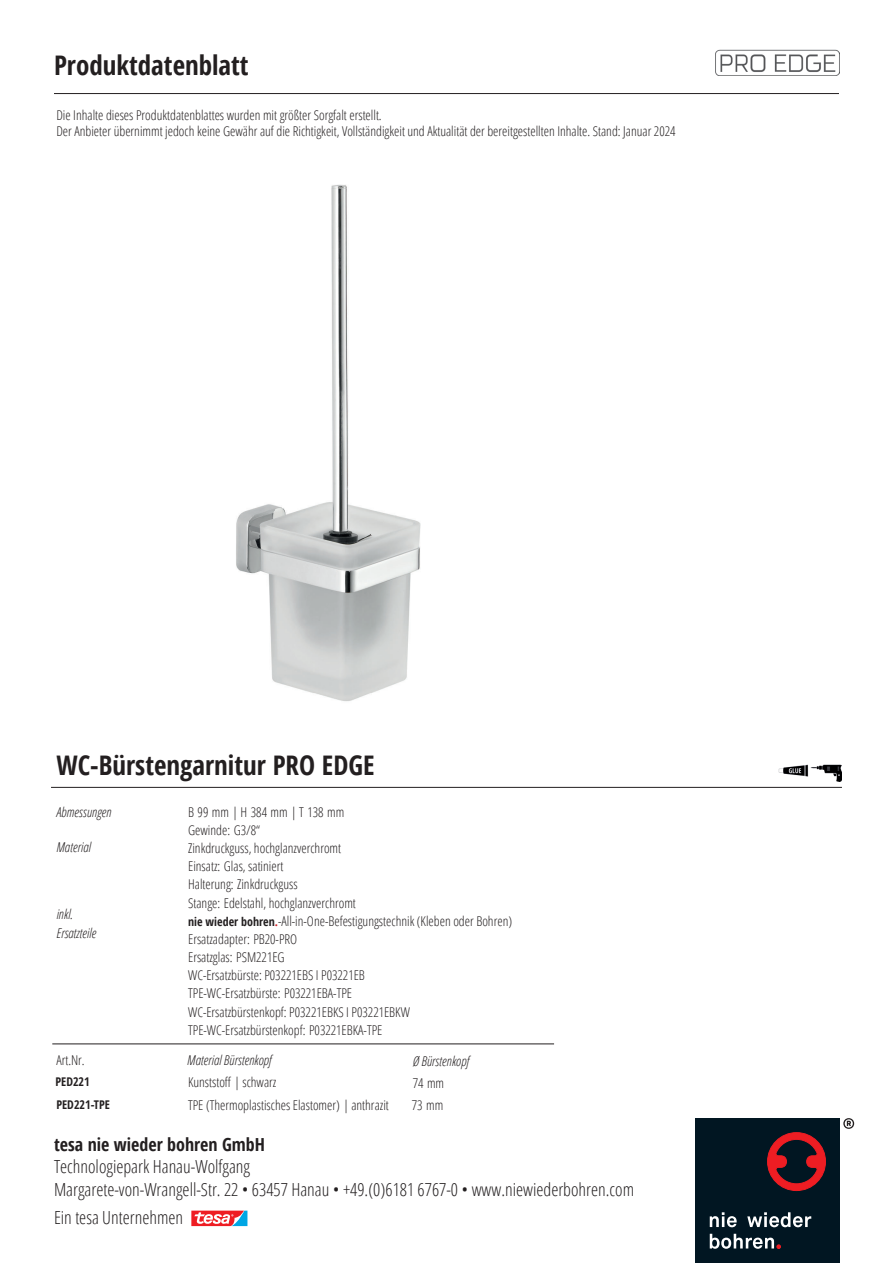
<style>
.page{position:relative;width:893px;height:1263px;background:#fff}
.page>*{position:absolute;margin:0;border:0;box-sizing:border-box;transform-origin:0 0}
.t1{font:700 condensed 27px "Open Sans";color:#231f20}
.t2{font:300 condensed 18px "Open Sans";color:#231f20}
.t3{font:700 condensed 18px "Open Sans";color:#231f20}
.Text{font:300 condensed 13.5px/18.1px "Open Sans";color:#231f20}
.t4{font:italic 300 condensed 13.5px/18.9px "Open Sans";color:#231f20}
.t5{font:700 condensed 12px "Open Sans";color:#231f20}
.s1{font-weight:700;font-size:12px}
.s2{font-weight:700;font-size:12px;color:#d1232a}
</style>
<div class="page">
<img style="left:236px;top:184px;width:185px;height:518px">
<img style="left:715px;top:49px;width:125px;height:26px">
<hr style="left:51px;top:787px;width:791px;height:1px;background:#231f20">
<img style="left:778px;top:764px;width:64px;height:18px">
<hr style="left:52px;top:1044px;width:502px;height:1px;background:#231f20">
<div style="left:695px;top:1118px;width:145px;height:145px;background:#011622"></div>
<svg style="left:710px;top:1212px;width:27px;height:15px"></svg>
<svg style="left:747px;top:1212px;width:64px;height:15px"></svg>
<svg style="left:710px;top:1234px;width:71px;height:15px"></svg>
<svg style="left:767px;top:1132px;width:59px;height:59px"></svg>
<svg style="left:843px;top:1118px;width:11px;height:11px"></svg>
<svg style="left:191px;top:1210px;width:57px;height:17px"></svg>
<hr style="left:54px;top:93px;width:785px;height:1px;background:#231f20">
<p class="t1" style="left:54px;top:46px;width:196px">Produktdatenblatt</p>
<p class="Text" style="left:56px;top:105px;width:327px">Die Inhalte dieses Produktdatenblattes wurden mit größter Sorgfalt erstellt.</p>
<p class="Text" style="left:56px;top:122px;width:621px">Der Anbieter übernimmt jedoch keine Gewähr auf die Richtigkeit, Vollständigkeit und Aktualität der bereitgestellten Inhalte. Stand: Januar 2024</p>
<h1 class="t1" style="left:56px;top:746px;width:320px">WC-Bürstengarnitur PRO EDGE</h1>
<p class="t4" style="left:56px;top:802px;width:57px">Abmessungen</p>
<p class="t4" style="left:56px;top:837px;width:36px">Material</p>
<p class="t4" style="left:56px;top:904px;width:41px">inkl.<br>Ersatzteile</p>
<p class="Text" style="left:188px;top:802px;width:325px">B 99 mm | H 384 mm | T 138 mm<br>Gewinde: G3/8“<br>Zinkdruckguss, hochglanzverchromt<br>Einsatz: Glas, satiniert<br>Halterung: Zinkdruckguss<br>Stange: Edelstahl, hochglanzverchromt<br><span class="s1">nie wieder bohren</span><span class="s2">.</span>-All-in-One-Befestigungstechnik (Kleben oder Bohren)<br>Ersatzadapter: PB20-PRO<br>Ersatzglas: PSM221EG<br>WC-Ersatzbürste: P03221EBS I P03221EB<br>TPE-WC-Ersatzbürste: P03221EBA-TPE<br>WC-Ersatzbürstenkopf: P03221EBKS I P03221EBKW TPE-WC-Ersatzbürstenkopf: P03221EBKA-TPE</p>
<p class="Text" style="left:56px;top:1051px;width:30px">Art.Nr.</p>
<p class="t4" style="left:187px;top:1050px;width:86px">Material Bürstenkopf</p>
<p class="t4" style="left:413px;top:1052px;width:58px">Ø Bürstenkopf</p>
<p class="t5" style="left:56px;top:1073px;width:36px">PED221</p>
<p class="Text" style="left:188px;top:1072px;width:90px">Kunststoff | schwarz</p>
<p class="Text" style="left:413px;top:1073px;width:33px">74 mm</p>
<p class="t5" style="left:56px;top:1096px;width:55px">PED221-TPE</p>
<p class="Text" style="left:188px;top:1095px;width:202px">TPE (Thermoplastisches Elastomer) | anthrazit</p>
<p class="Text" style="left:412px;top:1095px;width:33px">73 mm</p>
<p class="t3" style="left:54px;top:1132px;width:212px">tesa nie wieder bohren GmbH</p>
<p class="t2" style="left:54px;top:1154px;width:198px">Technologiepark Hanau-Wolfgang</p>
<p class="t2" style="left:54px;top:1177px;width:582px">Margarete-von-Wrangell-Str. 22 • 63457 Hanau • +49.(0)6181 6767-0 • www.niewiederbohren.com</p>
<p class="t2" style="left:54px;top:1205px;width:131px">Ein tesa Unternehmen</p>
</div>
